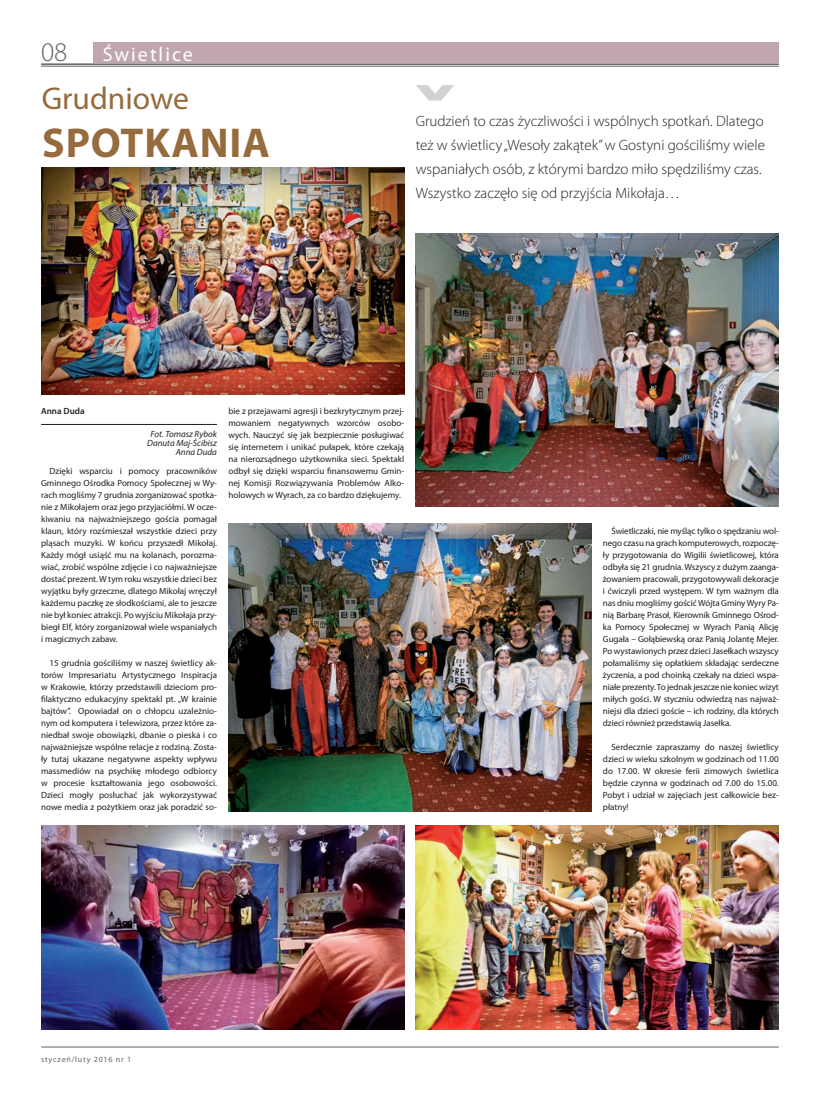
<style>
.page{position:relative;width:820px;height:1106px;background:#fff}
.page>*{position:absolute;margin:0;border:0;box-sizing:border-box;transform-origin:0 0}
.Opis_zdjecia{font:700 41.9px "Myriad Pro";letter-spacing:.02em;color:#966b3d}
.Opis_zdjecia-2{font:31.6px "Myriad Pro";color:#966b3d}
.t1{font:300 27px "Myriad Pro";color:#636366}
.pagina_lewa{font:20px "Myriad Pro";letter-spacing:.1em;color:#fff}
.lead{font:300 15px/24px "Myriad Pro";color:#231f20}
.tekst_podstawowy{font:9px/12px "Myriad Pro";color:#231f20;text-align:justify}
.podpis_foto{font:italic 9px/9px "Myriad Pro";color:#231f20;text-align:right}
.Podpis{font:600 9px "Myriad Pro";color:#231f20}
.t2{font:8px "Myriad Pro";letter-spacing:.1em;color:#636366}
</style>
<div class="page">
<hr style="left:41px;top:63px;width:737px;height:2px;background:#636366">
<hr style="left:41px;top:66px;width:737px;height:1px;background:#636366">
<hr style="left:41px;top:1046px;width:737px;height:1px;background:#636366">
<div style="left:94px;top:43px;width:684px;height:20px;background:#c1a6ae"></div>
<hr style="left:41px;top:424px;width:176px;height:1px;background:#231f20">
<img style="left:415px;top:234px;width:363px;height:272px">
<img style="left:228px;top:523px;width:363px;height:288px">
<img style="left:41px;top:825px;width:363px;height:204px">
<img style="left:415px;top:825px;width:363px;height:204px">
<img style="left:41px;top:167px;width:363px;height:227px">
<svg style="left:416px;top:85px;width:38px;height:16px"></svg>
<h3 class="t1" style="left:41px;top:35px;width:28px">08</h3>
<p class="pagina_lewa" style="left:103px;top:42px;width:91px">Świetlice</p>
<p class="Opis_zdjecia-2" style="left:42px;top:79px;width:148px">Grudniowe</p>
<p class="Opis_zdjecia" style="left:42px;top:115px;width:229px">SPOTKANIA</p>
<p class="lead" style="left:415px;top:109px;width:351px">Grudzień to czas życzliwości i wspólnych spotkań. Dlatego też w świetlicy „Wesoły zakątek” w Gostyni gościliśmy wiele wspaniałych osób, z którymi bardzo miło spędziliśmy czas.<br>Wszystko zaczęło się od przyjścia Mikołaja…</p>
<p class="Podpis" style="left:41px;top:405px;width:45px">Anna Duda</p>
<p class="podpis_foto" style="left:147px;top:429px;width:71px">Fot. Tomasz Rybok<br>Danuta Maj-Ścibisz<br>Anna Duda</p>
<p class="tekst_podstawowy" style="left:41px;top:465px;width:177px;text-indent:9px">Dzięki wsparciu i pomocy pracowników Gminnego Ośrodka Pomocy Społecznej w Wy&shy;rach mogliśmy 7 grudnia zorganizować spotka&shy;nie z Mikołajem oraz jego przyjaciółmi. W ocze&shy;kiwaniu na najważniejszego gościa pomagał klaun, który rozśmieszał wszystkie dzieci przy pląsach muzyki. W końcu przyszedł Mikołaj.<br>Każdy mógł usiąść mu na kolanach, porozma&shy;wiać, zrobić wspólne zdjęcie i co najważniejsze dostać prezent. W tym roku wszystkie dzieci bez wyjątku były grzeczne, dlatego Mikołaj wręczył każdemu paczkę ze słodkościami, ale to jeszcze nie był koniec atrakcji. Po wyjściu Mikołaja przy&shy;biegł Elf, który zorganizował wiele wspaniałych i magicznych zabaw.</p>
<p class="tekst_podstawowy" style="left:41px;top:657px;width:177px;text-indent:9px">15 grudnia gościliśmy w naszej świetlicy ak&shy;torów Impresariatu Artystycznego Inspiracja w Krakowie, którzy przedstawili dzieciom pro&shy;filaktyczno edukacyjny spektakl pt. „W krainie bajtów”. Opowiadał on o chłopcu uzależnio&shy;nym od komputera i telewizora, przez które za&shy;niedbał swoje obowiązki, dbanie o pieska i co najważniejsze wspólne relacje z rodziną. Zosta&shy;ły tutaj ukazane negatywne aspekty wpływu massmediów na psychikę młodego odbiorcy w procesie kształtowania jego osobowości.<br>Dzieci mogły posłuchać jak wykorzystywać nowe media z pożytkiem oraz jak poradzić so-</p>
<p class="tekst_podstawowy" style="left:228px;top:405px;width:177px">bie z przejawami agresji i bezkrytycznym przej&shy;mowaniem negatywnych wzorców osobo&shy;wych. Nauczyć się jak bezpiecznie posługiwać się internetem i unikać pułapek, które czekają na nierozsądnego użytkownika sieci. Spektakl odbył się dzięki wsparciu finansowemu Gmin&shy;nej Komisji Rozwiązywania Problemów Alko&shy;holowych w Wyrach, za co bardzo dziękujemy.</p>
<p class="tekst_podstawowy" style="left:602px;top:525px;width:177px;text-indent:9px">Świetliczaki, nie myśląc tylko o spędzaniu wol&shy;nego czasu na grach komputerowych, rozpoczę&shy;ły przygotowania do Wigilii świetlicowej, która odbyła się 21 grudnia. Wszyscy z dużym zaanga&shy;żowaniem pracowali, przygotowywali dekoracje i ćwiczyli przed występem. W tym ważnym dla nas dniu mogliśmy gościć Wójta Gminy Wyry Pa&shy;nią Barbarę Prasoł, Kierownik Gminnego Ośrod&shy;ka Pomocy Społecznej w Wyrach Panią Alicję Gugała – Gołąbiewską oraz Panią Jolantę Mejer.<br>Po wystawionych przez dzieci Jasełkach wszyscy połamaliśmy się opłatkiem składając serdeczne życzenia, a pod choinką czekały na dzieci wspa&shy;niałe prezenty. To jednak jeszcze nie koniec wizyt miłych gości. W styczniu odwiedzą nas najważ&shy;niejsi dla dzieci goście – ich rodziny, dla których dzieci również przedstawią Jasełka.</p>
<p class="tekst_podstawowy" style="left:602px;top:741px;width:177px;text-indent:9px">Serdecznie zapraszamy do naszej świetlicy dzieci w wieku szkolnym w godzinach od 11.00 do 17.00. W okresie ferii zimowych świetlica będzie czynna w godzinach od 7.00 do 15.00.<br>Pobyt i udział w zajęciach jest całkowicie bez&shy;płatny!</p>
<p class="t2" style="left:41px;top:1054px;width:91px">styczeń/luty 2016 nr 1</p>
</div>
